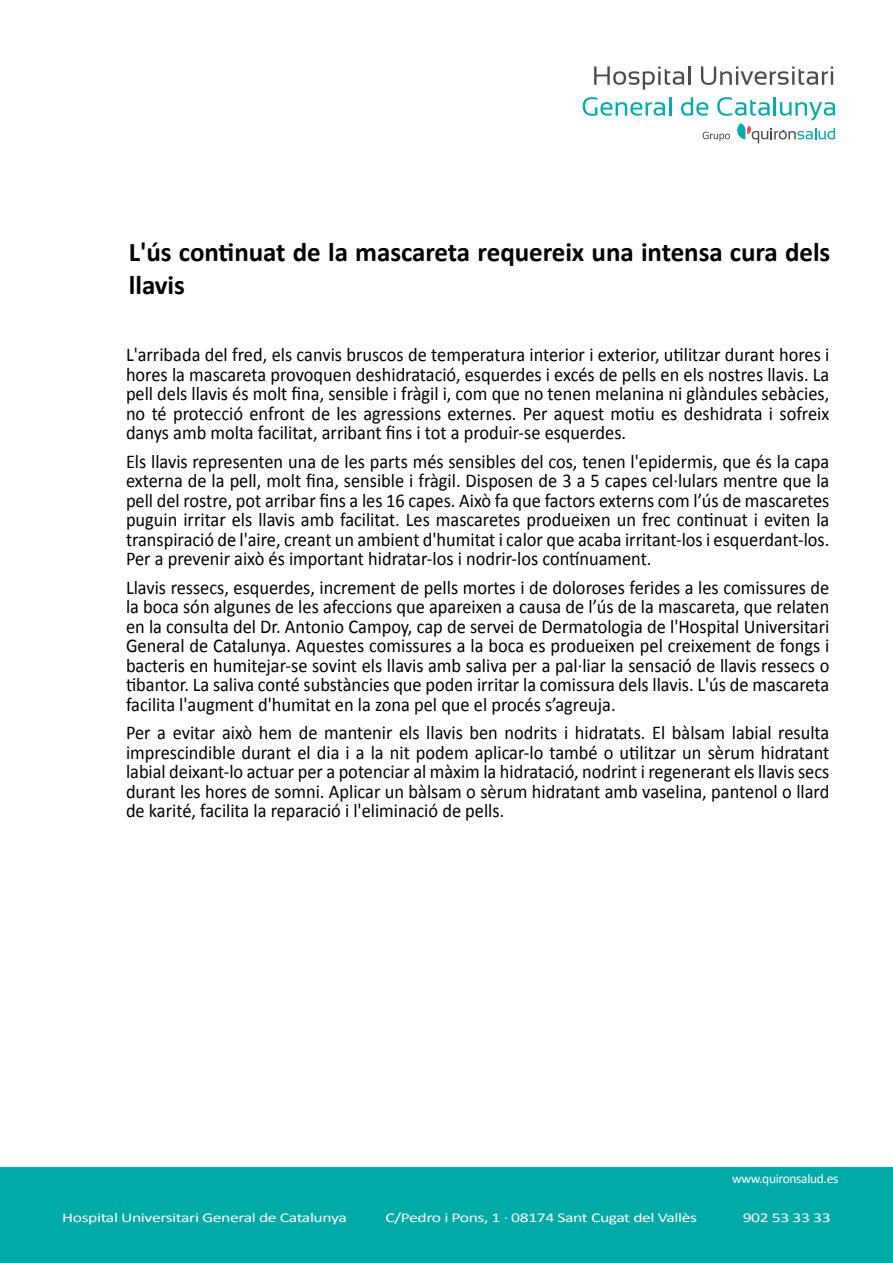
<style>
.page{position:relative;width:893px;height:1263px;background:#fff}
.page>*{position:absolute;margin:0;border:0;box-sizing:border-box;transform-origin:0 0}
.t1{font:700 27px/32.4px "Calibri";letter-spacing:-.005em;color:#000}
.t2{font:19.5px/19.5px "Calibri";color:#000;text-align:justify;scale:.94 1}
.t3{font:13.5px "Calibri";letter-spacing:-.025em;color:#fff;scale:1.31 1}
.t4{font:13.5px "Calibri";letter-spacing:-.025em;color:#fff}
</style>
<div class="page">
<div style="left:0;top:1167px;width:893px;height:96px;background:#00aaa6"></div>
<svg style="left:594px;top:66px;width:96px;height:24px"></svg>
<svg style="left:701px;top:66px;width:132px;height:19px"></svg>
<svg style="left:583px;top:97px;width:88px;height:19px"></svg>
<svg style="left:681px;top:97px;width:154px;height:46px"></svg>
<h1 class="t1" style="left:129px;top:236px;width:703px">L'ús continuat de la mascareta requereix una intensa cura dels llavis</h1>
<p class="t2" style="left:126px;top:345px;width:750px">L'arribada del fred, els canvis bruscos de temperatura interior i exterior, utilitzar durant hores i hores la mascareta provoquen deshidratació, esquerdes i excés de pells en els nostres llavis. La pell dels llavis és molt fina, sensible i fràgil i, com que no tenen melanina ni glàndules sebàcies, no té protecció enfront de les agressions externes. Per aquest motiu es deshidrata i sofreix danys amb molta facilitat, arribant fins i tot a produir-se esquerdes.</p>
<p class="t2" style="left:126px;top:451px;width:750px">Els llavis representen una de les parts més sensibles del cos, tenen l'epidermis, que és la capa externa de la pell, molt fina, sensible i fràgil. Disposen de 3 a 5 capes cel·lulars mentre que la pell del rostre, pot arribar fins a les 16 capes. Això fa que factors externs com l’ús de mascaretes puguin irritar els llavis amb facilitat. Les mascaretes produeixen un frec continuat i eviten la transpiració de l'aire, creant un ambient d'humitat i calor que acaba irritant-los i esquerdant-los.<br>Per a prevenir això és important hidratar-los i nodrir-los contínuament.</p>
<p class="t2" style="left:126px;top:577px;width:750px">Llavis ressecs, esquerdes, increment de pells mortes i de doloroses ferides a les comissures de la boca són algunes de les afeccions que apareixen a causa de l’ús de la mascareta, que relaten en la consulta del Dr. Antonio Campoy, cap de servei de Dermatologia de l'Hospital Universitari General de Catalunya. Aquestes comissures a la boca es produeixen pel creixement de fongs i bacteris en humitejar-se sovint els llavis amb saliva per a pal·liar la sensació de llavis ressecs o tibantor. La saliva conté substàncies que poden irritar la comissura dels llavis. L'ús de mascareta facilita l'augment d'humitat en la zona pel que el procés s’agreuja.</p>
<p class="t2" style="left:126px;top:723px;width:750px">Per a evitar això hem de mantenir els llavis ben nodrits i hidratats. El bàlsam labial resulta imprescindible durant el dia i a la nit podem aplicar-lo també o utilitzar un sèrum hidratant labial deixant-lo actuar per a potenciar al màxim la hidratació, nodrint i regenerant els llavis secs durant les hores de somni. Aplicar un bàlsam o sèrum hidratant amb vaselina, pantenol o llard de karité, facilita la reparació i l'eliminació de pells.</p>
<p class="t4" style="left:732px;top:1170px;width:108px">www.quironsalud.es</p>
<p class="t3" style="left:62px;top:1209px;width:219px">Hospital Universitari General de Catalunya</p>
<p class="t3" style="left:385px;top:1209px;width:239px">C/Pedro i Pons, 1 · 08174 Sant Cugat del Vallès</p>
<p class="t3" style="left:743px;top:1209px;width:69px">902 53 33 33</p>
</div>
